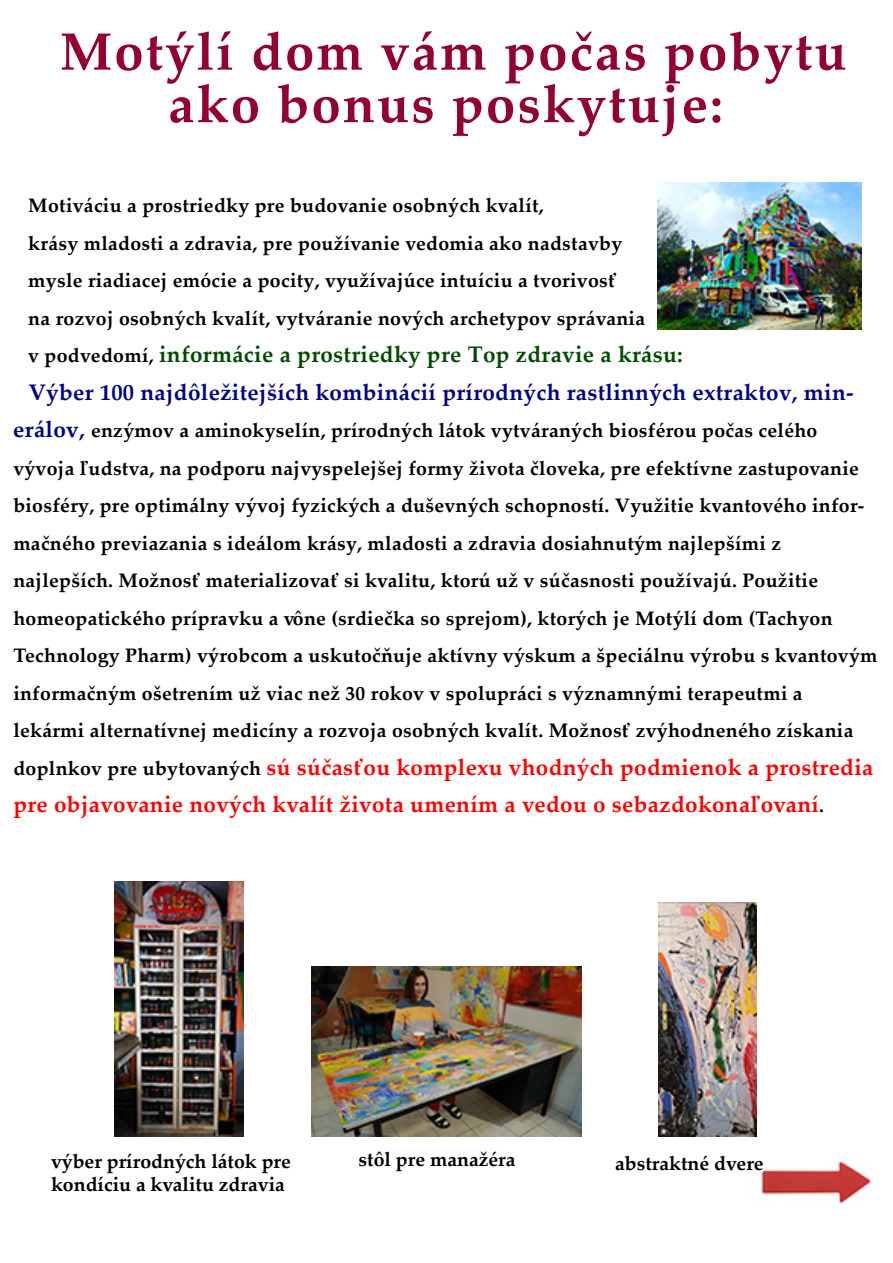
<style>
.page{position:relative;width:893px;height:1263px;background:#fff}
.page>*{position:absolute;margin:0;border:0;box-sizing:border-box;transform-origin:0 0}
.t1{font:700 52.5px/52.5px "Palatino Linotype";letter-spacing:.04em;color:#920034;text-align:center}
.t2{font:700 22.5px/37.5px "Palatino Linotype";letter-spacing:.015em;color:#f00}
.t3{font:700 22.5px/37.5px "Palatino Linotype";letter-spacing:.015em;color:#000089}
.t4{font:700 19.5px/37.5px "Palatino Linotype";letter-spacing:.015em;color:#000}
.s1{font-size:19.5px;color:#000}
.s2{color:#004a00}
.s3{font-size:22.5px;color:#000089}
</style>
<div class="page">
<img style="left:658px;top:183px;width:204px;height:147px">
<img style="left:311px;top:967px;width:270px;height:169px">
<img style="left:751px;top:1119px;width:120px;height:85px">
<img style="left:658px;top:902px;width:98px;height:234px">
<img style="left:114px;top:881px;width:129px;height:255px">
<h1 class="t1" style="left:60px;top:24px;width:788px">Motýlí dom vám počas pobytu ako bonus poskytuje:</h1>
<p class="t4" style="left:28px;top:186px;width:618px">Motiváciu a prostriedky pre budovanie osobných kvalít,<br>krásy mladosti a zdravia, pre používanie vedomia ako nadstavby mysle riadiacej emócie a pocity, využívajúce intuíciu a tvorivosť<br>na rozvoj osobných kvalít, vytváranie nových archetypov správania</p>
<p class="t3" style="left:28px;top:335px;width:827px"><span class="s1">v podvedomí,</span> <span class="s2">informácie a prostriedky pre Top zdravie a krásu:<br></span>Výber 100 najdôležitejších kombinácií prírodných rastlinných extraktov, min-</p>
<p class="t4" style="left:13px;top:411px;width:866px"><span class="s3">erálov,</span> enzýmov a aminokyselín, prírodných látok vytváraných biosférou počas celého vývoja ľudstva, na podporu najvyspelejšej formy života človeka, pre efektívne zastupovanie biosféry, pre optimálny vývoj fyzických a duševných schopností. Využitie kvantového infor&shy;mačného previazania s ideálom krásy, mladosti a zdravia dosiahnutým najlepšími z najlepších. Možnosť materializovať si kvalitu, ktorú už v súčasnosti používajú. Použitie homeopatického prípravku a vône (srdiečka so sprejom), ktorých je Motýlí dom (Tachyon Technology Pharm) výrobcom a uskutočňuje aktívny výskum a špeciálnu výrobu s kvantovým informačným ošetrením už viac než 30 rokov v spolupráci s významnými terapeutmi a lekármi alternatívnej medicíny a rozvoja osobných kvalít. Možnosť zvýhodneného získania</p>
<p class="t2" style="left:13px;top:747px;width:862px"><span class="s1">doplnkov pre ubytovaných</span> sú súčasťou komplexu vhodných podmienok a prostredia pre objavovanie nových kvalít života umením a vedou o sebazdokonaľovaní<span class="s1">.</span></p>
<p class="t4" style="left:51px;top:1149px;width:241px;line-height:23.4px">výber prírodných látok pre kondíciu a kvalitu zdravia</p>
<p class="t4" style="left:358px;top:1140px;width:159px">stôl pre manažéra</p>
<p class="t4" style="left:615px;top:1144px;width:150px">abstraktné dvere</p>
</div>
